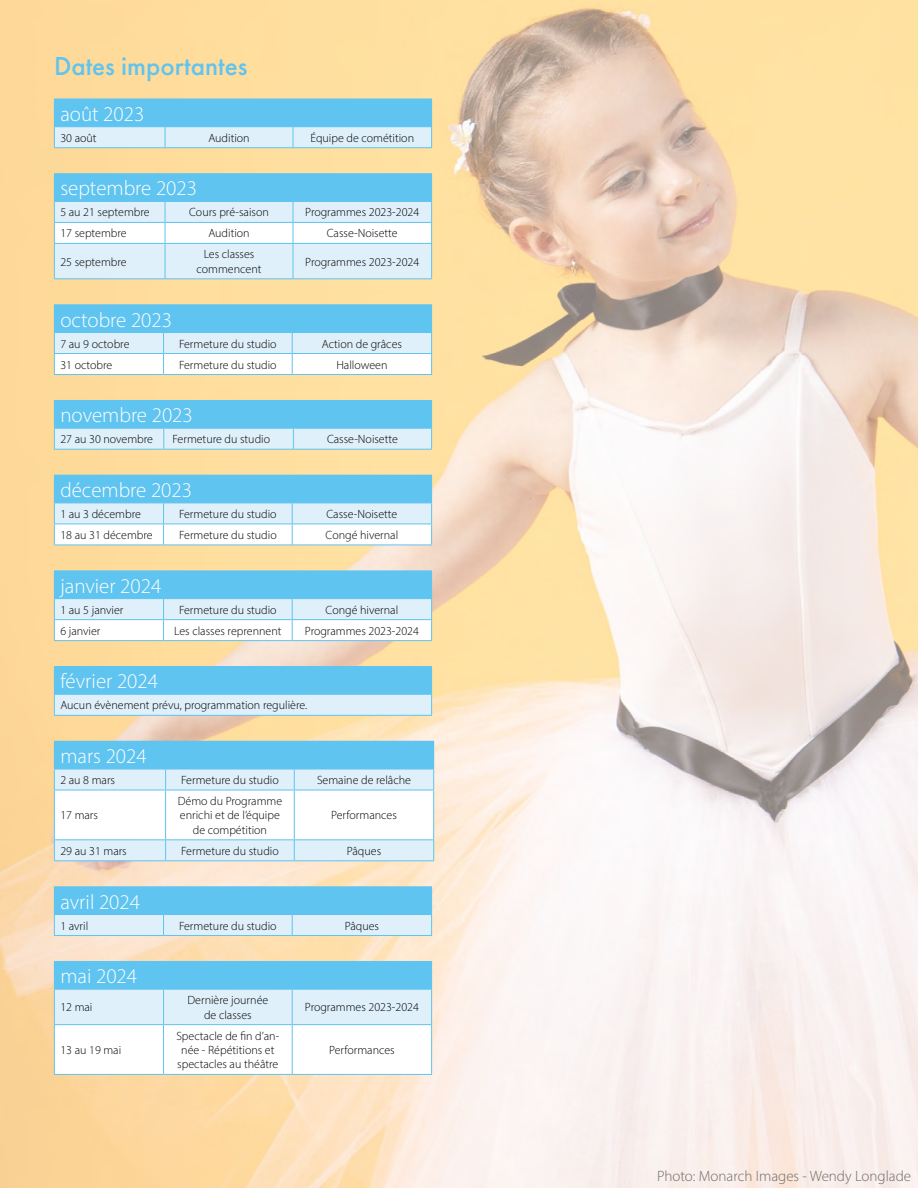
<style>
.page{position:relative;width:918px;height:1188px;background:#fff}
.page>*{position:absolute;margin:0;border:0;box-sizing:border-box;transform-origin:0 0}
.t1{font:500 27px "Futura PT";color:#60c4f0}
.t2{font:300 21px "Myriad Pro";color:#fff}
.t3{font:300 15px "Myriad Pro";color:#6d6b6b}
.t4{font:300 12px/14.4px "Myriad Pro";color:#000;text-align:center}
</style>
<div class="page">
<img style="left:0;top:0;width:918px;height:1188px">
<svg style="left:54px;top:99px;width:378px;height:49px;background:#94d6f4"></svg>
<hr style="left:54px;top:126px;width:111px;height:1px;background:#60c4f0">
<hr style="left:165px;top:126px;width:128px;height:1px;background:#60c4f0">
<hr style="left:293px;top:126px;width:139px;height:1px;background:#60c4f0">
<hr style="left:54px;top:173px;width:111px;height:1px;background:#60c4f0">
<hr style="left:165px;top:173px;width:128px;height:1px;background:#60c4f0">
<hr style="left:293px;top:173px;width:139px;height:1px;background:#60c4f0">
<svg style="left:54px;top:174px;width:378px;height:105px"></svg>
<hr style="left:54px;top:201px;width:111px;height:1px;background:#60c4f0">
<hr style="left:165px;top:201px;width:128px;height:1px;background:#60c4f0">
<hr style="left:293px;top:201px;width:139px;height:1px;background:#60c4f0">
<hr style="left:54px;top:304px;width:110px;height:1px;background:#60c4f0">
<hr style="left:164px;top:304px;width:128px;height:1px;background:#60c4f0">
<hr style="left:292px;top:304px;width:140px;height:1px;background:#60c4f0">
<svg style="left:54px;top:305px;width:378px;height:70px"></svg>
<hr style="left:54px;top:332px;width:110px;height:1px;background:#60c4f0">
<hr style="left:164px;top:332px;width:128px;height:1px;background:#60c4f0">
<hr style="left:292px;top:332px;width:140px;height:1px;background:#60c4f0">
<hr style="left:54px;top:449px;width:110px;height:1px;background:#60c4f0">
<hr style="left:164px;top:449px;width:129px;height:1px;background:#60c4f0">
<hr style="left:293px;top:449px;width:139px;height:1px;background:#60c4f0">
<hr style="left:54px;top:400px;width:110px;height:1px;background:#60c4f0">
<hr style="left:164px;top:400px;width:129px;height:1px;background:#60c4f0">
<hr style="left:293px;top:400px;width:139px;height:1px;background:#60c4f0">
<svg style="left:54px;top:401px;width:378px;height:48px;background:#94d6f4"></svg>
<hr style="left:54px;top:428px;width:110px;height:1px;background:#60c4f0">
<hr style="left:164px;top:428px;width:129px;height:1px;background:#60c4f0">
<hr style="left:293px;top:428px;width:139px;height:1px;background:#60c4f0">
<hr style="left:54px;top:545px;width:110px;height:1px;background:#60c4f0">
<hr style="left:164px;top:545px;width:128px;height:1px;background:#60c4f0">
<hr style="left:292px;top:545px;width:140px;height:1px;background:#60c4f0">
<hr style="left:54px;top:475px;width:110px;height:1px;background:#60c4f0">
<hr style="left:164px;top:475px;width:128px;height:1px;background:#60c4f0">
<hr style="left:292px;top:475px;width:140px;height:1px;background:#60c4f0">
<svg style="left:54px;top:476px;width:378px;height:69px"></svg>
<hr style="left:54px;top:503px;width:110px;height:1px;background:#60c4f0">
<hr style="left:164px;top:503px;width:128px;height:1px;background:#60c4f0">
<hr style="left:292px;top:503px;width:140px;height:1px;background:#60c4f0">
<svg style="left:54px;top:571px;width:378px;height:70px"></svg>
<hr style="left:54px;top:598px;width:110px;height:1px;background:#60c4f0">
<hr style="left:164px;top:598px;width:128px;height:1px;background:#60c4f0">
<hr style="left:292px;top:598px;width:140px;height:1px;background:#60c4f0">
<div style="left:54px;top:667px;width:378px;height:27px;background:#60c4f0"></div>
<div style="left:54px;top:694px;width:378px;height:21px;background:#dff0fb"></div>
<hr style="left:54px;top:715px;width:378px;height:1px;background:#60c4f0">
<hr style="left:54px;top:666px;width:378px;height:1px;background:#60c4f0">
<svg style="left:54px;top:695px;width:1px;height:20px"></svg>
<svg style="left:431px;top:695px;width:1px;height:20px"></svg>
<hr style="left:54px;top:694px;width:378px;height:1px;background:#60c4f0">
<hr style="left:54px;top:741px;width:112px;height:1px;background:#60c4f0">
<hr style="left:166px;top:741px;width:128px;height:1px;background:#60c4f0">
<hr style="left:294px;top:741px;width:140px;height:1px;background:#60c4f0">
<svg style="left:54px;top:742px;width:380px;height:119px"></svg>
<hr style="left:54px;top:769px;width:112px;height:1px;background:#60c4f0">
<hr style="left:166px;top:769px;width:128px;height:1px;background:#60c4f0">
<hr style="left:294px;top:769px;width:140px;height:1px;background:#60c4f0">
<hr style="left:54px;top:886px;width:110px;height:1px;background:#60c4f0">
<hr style="left:164px;top:886px;width:128px;height:1px;background:#60c4f0">
<hr style="left:292px;top:886px;width:140px;height:1px;background:#60c4f0">
<svg style="left:54px;top:887px;width:378px;height:49px;background:#94d6f4"></svg>
<hr style="left:54px;top:914px;width:110px;height:1px;background:#60c4f0">
<hr style="left:164px;top:914px;width:128px;height:1px;background:#60c4f0">
<hr style="left:292px;top:914px;width:140px;height:1px;background:#60c4f0">
<hr style="left:54px;top:1074px;width:110px;height:1px;background:#60c4f0">
<hr style="left:164px;top:1074px;width:128px;height:1px;background:#60c4f0">
<hr style="left:292px;top:1074px;width:140px;height:1px;background:#60c4f0">
<hr style="left:54px;top:961px;width:110px;height:1px;background:#60c4f0">
<hr style="left:164px;top:961px;width:128px;height:1px;background:#60c4f0">
<hr style="left:292px;top:961px;width:140px;height:1px;background:#60c4f0">
<svg style="left:54px;top:962px;width:378px;height:112px"></svg>
<hr style="left:54px;top:989px;width:110px;height:1px;background:#60c4f0">
<hr style="left:164px;top:989px;width:128px;height:1px;background:#60c4f0">
<hr style="left:292px;top:989px;width:140px;height:1px;background:#60c4f0">
<h1 class="t1" style="left:54px;top:49px;width:195px">Dates importantes</h1>
<h2 class="t2" style="left:60px;top:101px;width:85px">août 2023</h2>
<p class="t4" style="left:60px;top:130px;width:38px">30 août</p>
<p class="t4" style="left:208px;top:130px;width:43px">Audition</p>
<p class="t4" style="left:311px;top:130px;width:105px">Équipe de cométition</p>
<h2 class="t2" style="left:60px;top:176px;width:138px">septembre 2023</h2>
<p class="t4" style="left:60px;top:205px;width:91px">5 au 21 septembre</p>
<p class="t4" style="left:189px;top:205px;width:81px">Cours pré-saison</p>
<p class="t4" style="left:305px;top:205px;width:115px">Programmes 2023-2024</p>
<p class="t4" style="left:60px;top:226px;width:68px">17 septembre</p>
<p class="t4" style="left:208px;top:226px;width:43px">Audition</p>
<p class="t4" style="left:327px;top:226px;width:72px">Casse-Noisette</p>
<p class="t4" style="left:60px;top:254px;width:68px">25 septembre</p>
<p class="t4" style="left:197px;top:247px;width:66px">Les classes commencent</p>
<p class="t4" style="left:305px;top:254px;width:115px">Programmes 2023-2024</p>
<h2 class="t2" style="left:60px;top:307px;width:113px">octobre 2023</h2>
<p class="t4" style="left:60px;top:336px;width:71px">7 au 9 octobre</p>
<p class="t4" style="left:179px;top:336px;width:99px">Fermeture du studio</p>
<p class="t4" style="left:322px;top:336px;width:82px">Action de grâces</p>
<p class="t4" style="left:60px;top:357px;width:54px">31 octobre</p>
<p class="t4" style="left:179px;top:357px;width:99px">Fermeture du studio</p>
<p class="t4" style="left:336px;top:357px;width:53px">Halloween</p>
<h2 class="t2" style="left:60px;top:403px;width:134px">novembre 2023</h2>
<p class="t4" style="left:60px;top:432px;width:94px">27 au 30 novembre</p>
<p class="t4" style="left:172px;top:432px;width:99px">Fermeture du studio</p>
<p class="t4" style="left:327px;top:432px;width:72px">Casse-Noisette</p>
<h2 class="t2" style="left:60px;top:477px;width:133px">décembre 2023</h2>
<p class="t4" style="left:60px;top:507px;width:82px">1 au 3 décembre</p>
<p class="t4" style="left:179px;top:507px;width:99px">Fermeture du studio</p>
<p class="t4" style="left:326px;top:507px;width:72px">Casse-Noisette</p>
<p class="t4" style="left:60px;top:528px;width:94px">18 au 31 décembre</p>
<p class="t4" style="left:179px;top:528px;width:99px">Fermeture du studio</p>
<p class="t4" style="left:326px;top:528px;width:74px">Congé hivernal</p>
<h2 class="t2" style="left:60px;top:573px;width:102px">janvier 2024</h2>
<p class="t4" style="left:60px;top:602px;width:65px">1 au 5 janvier</p>
<p class="t4" style="left:179px;top:602px;width:99px">Fermeture du studio</p>
<p class="t4" style="left:326px;top:602px;width:74px">Congé hivernal</p>
<p class="t4" style="left:60px;top:623px;width:42px">6 janvier</p>
<p class="t4" style="left:174px;top:623px;width:109px">Les classes reprennent</p>
<p class="t4" style="left:305px;top:623px;width:115px">Programmes 2023-2024</p>
<h2 class="t2" style="left:60px;top:669px;width:99px">février 2024</h2>
<p class="t4" style="left:60px;top:698px;width:248px">Aucun évènement prévu, programmation regulière.</p>
<h2 class="t2" style="left:60px;top:743px;width:88px">mars 2024</h2>
<p class="t4" style="left:60px;top:773px;width:56px">2 au 8 mars</p>
<p class="t4" style="left:181px;top:773px;width:99px">Fermeture du studio</p>
<p class="t4" style="left:317px;top:773px;width:95px">Semaine de relâche</p>
<p class="t4" style="left:60px;top:808px;width:39px">17 mars</p>
<p class="t4" style="left:178px;top:794px;width:106px">Démo du Programme enrichi et de l’équipe de compétition</p>
<p class="t4" style="left:331px;top:808px;width:67px">Performances</p>
<p class="t4" style="left:60px;top:844px;width:68px">29 au 31 mars</p>
<p class="t4" style="left:181px;top:844px;width:99px">Fermeture du studio</p>
<p class="t4" style="left:347px;top:844px;width:36px">Pâques</p>
<h2 class="t2" style="left:60px;top:889px;width:81px">avril 2024</h2>
<p class="t4" style="left:60px;top:918px;width:29px">1 avril</p>
<p class="t4" style="left:179px;top:918px;width:99px">Fermeture du studio</p>
<p class="t4" style="left:345px;top:918px;width:36px">Pâques</p>
<h2 class="t2" style="left:60px;top:964px;width:78px">mai 2024</h2>
<p class="t4" style="left:60px;top:1000px;width:34px">12 mai</p>
<p class="t4" style="left:187px;top:993px;width:82px">Dernière journée de classes</p>
<p class="t4" style="left:305px;top:1000px;width:115px">Programmes 2023-2024</p>
<p class="t4" style="left:60px;top:1043px;width:62px">13 au 19 mai</p>
<p class="t4" style="left:176px;top:1028px;width:104px">Spectacle de fin d’an&shy;née - Répétitions et spectacles au théâtre</p>
<p class="t4" style="left:329px;top:1043px;width:67px">Performances</p>
<p class="t3" style="left:657px;top:1167px;width:256px">Photo: Monarch Images - Wendy Longlade</p>
</div>
